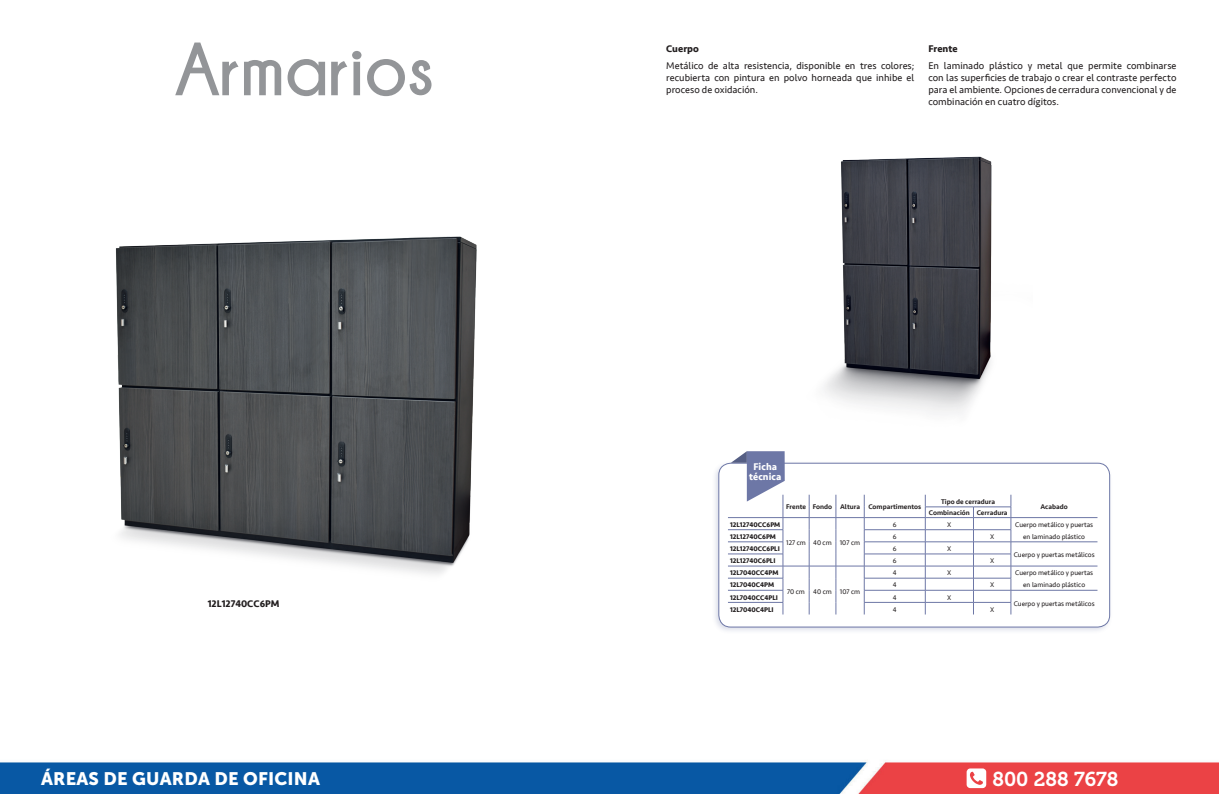
<style>
.page{position:relative;width:1219px;height:794px;background:#fff}
.page>*{position:absolute;margin:0;border:0;box-sizing:border-box;transform-origin:0 0}
.t1{font:700 75px "Champagne&Limousines";color:#939598}
.t2{font:20px "Museo 700";color:#fff}
.t3{font:18px "Museo Sans 900";letter-spacing:.01em;color:#fff}
.t4{font:10px/12px "Seravek";color:#231f20;text-align:justify}
.t5{font:700 10px "Seravek";color:#231f20}
.t6{font:700 10px/10px "Seravek";letter-spacing:.01em;color:#fff;text-align:center}
.t7{font:7px "Seravek";color:#231f20}
.t8{font:700 7px "Seravek";color:#231f20}
.t9{font:500 7px "Seravek";color:#231f20}
</style>
<div class="page">
<img style="left:0;top:761px;width:1219px;height:33px">
<svg style="left:967px;top:768px;width:19px;height:20px"></svg>
<img style="left:116px;top:236px;width:361px;height:339px">
<div style="left:711px;top:460px;width:402px;height:175px;background:#6d77a6;opacity:.25"></div>
<div style="left:719px;top:463px;width:391px;height:164px;background:#fff;border-radius:12px"></div>
<div style="left:718px;top:463px;width:392px;height:164px;border:1px solid #6d77a6;border-radius:12px"></div>
<hr style="left:925px;top:507px;width:48px;height:1px;background:#6d77a6">
<hr style="left:973px;top:507px;width:38px;height:1px;background:#6d77a6">
<hr style="left:728px;top:517px;width:55px;height:1px;background:#6d77a6">
<hr style="left:864px;top:517px;width:61px;height:1px;background:#6d77a6">
<hr style="left:925px;top:517px;width:48px;height:1px;background:#6d77a6">
<hr style="left:973px;top:517px;width:38px;height:1px;background:#6d77a6">
<hr style="left:1011px;top:517px;width:86px;height:1px;background:#6d77a6">
<hr style="left:728px;top:529px;width:55px;height:1px;background:#6d77a6">
<hr style="left:864px;top:529px;width:61px;height:1px;background:#6d77a6">
<hr style="left:925px;top:529px;width:48px;height:1px;background:#6d77a6">
<hr style="left:973px;top:529px;width:38px;height:1px;background:#6d77a6">
<hr style="left:728px;top:541px;width:55px;height:1px;background:#6d77a6">
<hr style="left:864px;top:541px;width:61px;height:1px;background:#6d77a6">
<hr style="left:925px;top:541px;width:48px;height:1px;background:#6d77a6">
<hr style="left:973px;top:541px;width:38px;height:1px;background:#6d77a6">
<hr style="left:1011px;top:541px;width:86px;height:1px;background:#6d77a6">
<hr style="left:728px;top:554px;width:55px;height:1px;background:#6d77a6">
<hr style="left:864px;top:554px;width:61px;height:1px;background:#6d77a6">
<hr style="left:925px;top:554px;width:48px;height:1px;background:#6d77a6">
<hr style="left:973px;top:554px;width:38px;height:1px;background:#6d77a6">
<hr style="left:728px;top:566px;width:55px;height:1px;background:#6d77a6">
<hr style="left:864px;top:566px;width:61px;height:1px;background:#6d77a6">
<hr style="left:925px;top:566px;width:48px;height:1px;background:#6d77a6">
<hr style="left:973px;top:566px;width:38px;height:1px;background:#6d77a6">
<hr style="left:1011px;top:566px;width:86px;height:1px;background:#6d77a6">
<hr style="left:728px;top:578px;width:55px;height:1px;background:#6d77a6">
<hr style="left:864px;top:578px;width:61px;height:1px;background:#6d77a6">
<hr style="left:925px;top:578px;width:48px;height:1px;background:#6d77a6">
<hr style="left:973px;top:578px;width:38px;height:1px;background:#6d77a6">
<hr style="left:728px;top:590px;width:55px;height:1px;background:#6d77a6">
<hr style="left:864px;top:590px;width:61px;height:1px;background:#6d77a6">
<hr style="left:925px;top:590px;width:48px;height:1px;background:#6d77a6">
<hr style="left:973px;top:590px;width:38px;height:1px;background:#6d77a6">
<hr style="left:1011px;top:590px;width:86px;height:1px;background:#6d77a6">
<hr style="left:728px;top:602px;width:55px;height:1px;background:#6d77a6">
<hr style="left:864px;top:602px;width:61px;height:1px;background:#6d77a6">
<svg style="left:731px;top:451px;width:134px;height:163px"></svg>
<hr style="left:925px;top:602px;width:48px;height:1px;background:#6d77a6">
<svg style="left:925px;top:495px;width:1px;height:119px"></svg>
<hr style="left:973px;top:602px;width:38px;height:1px;background:#6d77a6">
<svg style="left:973px;top:508px;width:1px;height:106px"></svg>
<svg style="left:1011px;top:495px;width:1px;height:119px"></svg>
<img style="left:779px;top:156px;width:213px;height:302px">
<h1 class="t1" style="left:175px;top:28px;width:260px">Armarios</h1>
<p class="t5" style="left:208px;top:595px;width:73px">12L12740CC6PM</p>
<p class="t5" style="left:666px;top:40px;width:34px">Cuerpo</p>
<p class="t4" style="left:666px;top:60px;width:250px">Metálico de alta resistencia, disponible en tres colores; recubierta con pintura en polvo horneada que inhibe el proceso de oxidación.</p>
<p class="t5" style="left:928px;top:40px;width:31px">Frente</p>
<p class="t4" style="left:928px;top:60px;width:250px">En laminado plástico y metal que permite combinarse con las superficies de trabajo o crear el contraste perfecto para el ambiente. Opciones de cerradura convencional y de combinación en cuatro dígitos.</p>
<p class="t6" style="left:749px;top:462px;width:34px">Ficha técnica</p>
<p class="t9" style="left:786px;top:503px;width:137px">Frente Fondo Altura Compartimentos</p>
<p class="t9" style="left:941px;top:497px;width:56px">Tipo de cerradura</p>
<p class="t9" style="left:929px;top:509px;width:80px">Combinación Cerradura</p>
<p class="t9" style="left:1040px;top:503px;width:29px">Acabado</p>
<p class="t8" style="left:730px;top:519px;width:52px">12L12740CC6PM</p>
<p class="t7" style="left:893px;top:519px;width:5px">6</p>
<p class="t7" style="left:947px;top:519px;width:6px">X</p>
<p class="t7" style="left:1015px;top:519px;width:80px">Cuerpo metálico y puertas</p>
<p class="t8" style="left:730px;top:531px;width:47px">12L12740C6PM</p>
<p class="t7" style="left:893px;top:531px;width:5px">6</p>
<p class="t7" style="left:990px;top:531px;width:6px">X</p>
<p class="t7" style="left:1023px;top:531px;width:63px">en laminado plástico</p>
<p class="t8" style="left:730px;top:543px;width:51px">12L12740CC6PLI</p>
<p class="t7" style="left:893px;top:543px;width:5px">6</p>
<p class="t7" style="left:947px;top:543px;width:6px">X</p>
<p class="t7" style="left:1014px;top:549px;width:83px">Cuerpo y puertas metálicos</p>
<p class="t8" style="left:730px;top:555px;width:47px">12L12740C6PLI</p>
<p class="t7" style="left:893px;top:555px;width:5px">6</p>
<p class="t7" style="left:990px;top:555px;width:6px">X</p>
<p class="t8" style="left:730px;top:567px;width:50px">12L7040CC4PM</p>
<p class="t7" style="left:787px;top:586px;width:75px">70 cm 40 cm 107 cm</p>
<p class="t7" style="left:786px;top:537px;width:76px">127 cm 40 cm 107 cm</p>
<p class="t7" style="left:893px;top:567px;width:5px">4</p>
<p class="t7" style="left:947px;top:567px;width:6px">X</p>
<p class="t7" style="left:1015px;top:567px;width:80px">Cuerpo metálico y puertas</p>
<p class="t8" style="left:730px;top:579px;width:46px">12L7040C4PM</p>
<p class="t7" style="left:893px;top:579px;width:5px">4</p>
<p class="t7" style="left:990px;top:579px;width:6px">X</p>
<p class="t7" style="left:1023px;top:579px;width:63px">en laminado plástico</p>
<p class="t8" style="left:730px;top:591px;width:50px">12L7040CC4PLI</p>
<p class="t7" style="left:893px;top:592px;width:5px">4</p>
<p class="t7" style="left:947px;top:592px;width:6px">X</p>
<p class="t7" style="left:1014px;top:598px;width:83px">Cuerpo y puertas metálicos</p>
<p class="t8" style="left:730px;top:604px;width:45px">12L7040C4PLI</p>
<p class="t7" style="left:893px;top:604px;width:5px">4</p>
<p class="t7" style="left:990px;top:604px;width:6px">X</p>
<h3 class="t3" style="left:41px;top:768px;width:280px">ÁREAS DE GUARDA DE OFICINA</h3>
<h2 class="t2" style="left:993px;top:768px;width:127px">800 288 7678</h2>
</div>
